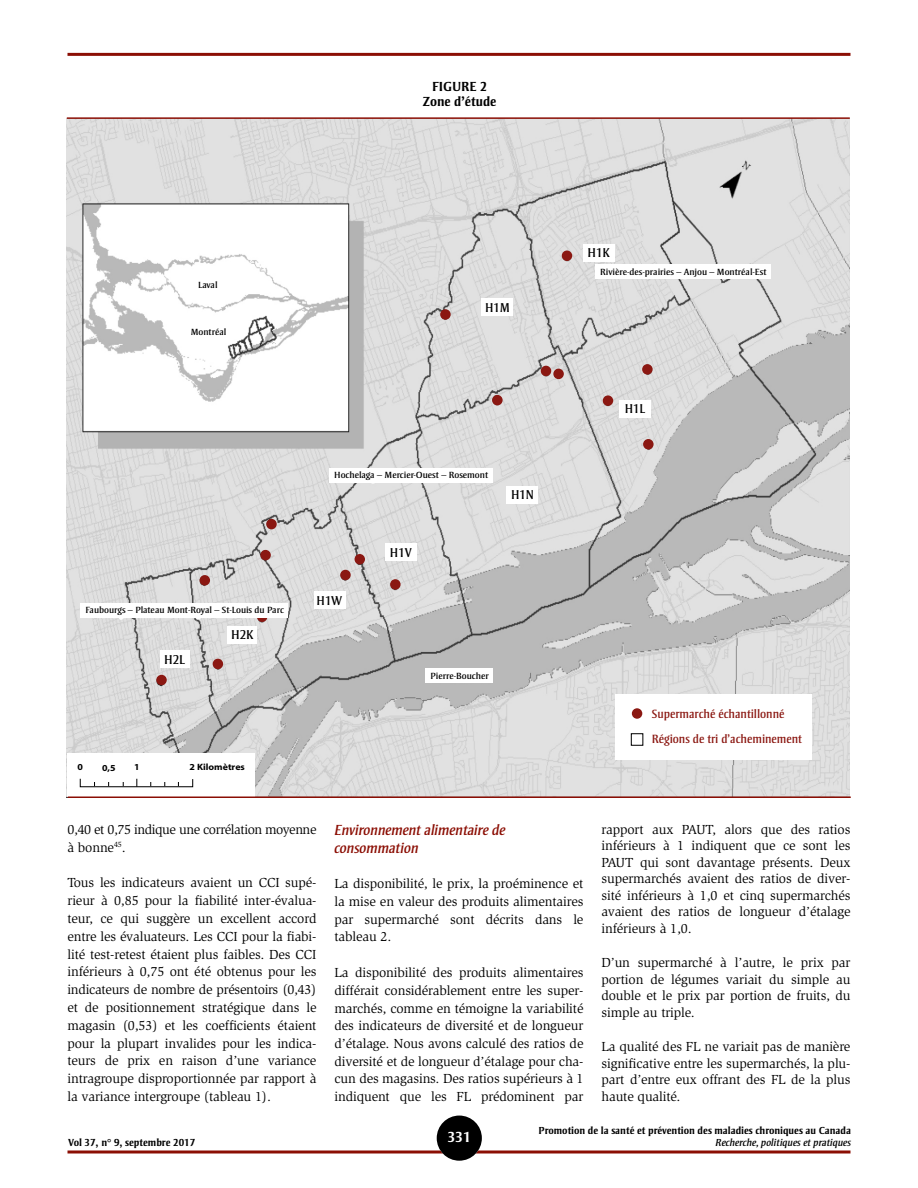
<style>
.page{position:relative;width:918px;height:1188px;background:#fff}
.page>*{position:absolute;margin:0;border:0;box-sizing:border-box;transform-origin:0 0}
.t1{font:italic 15px/17.7px "Strayhorn MT Std";letter-spacing:-.01em;color:#8b0e04}
.t2{font:700 15px "Strayhorn MT Std";color:#fff}
.BODY{font:13.5px/17.9px "Slimbach Std";letter-spacing:-.01em;color:#000;text-align:justify}
.BODY-2{font:13.5px/17.9px "Slimbach Std";letter-spacing:-.03em;color:#000}
.Tableau_titre{font:700 13.5px/15px "Strayhorn MT Std";color:#000;text-align:center}
.t3{font:13.2px "Strayhorn MT Std";color:#000}
.t4{font:12.3px/25px "Strayhorn MT Std";color:#8b1812}
.t5{font:700 10.5px "Strayhorn MT Std";color:#000}
.t6{font:italic 10.5px "Strayhorn MT Std";color:#000}
.t7{font:9.15px "Strayhorn MT Std";color:#000;scale:1.08 1}
.t8{font:700 9.15px "Myriad Pro";color:#000;scale:1.08 1}
</style>
<div class="page">
<svg style="left:68px;top:1150px;width:782px;height:4px;background:#a74a42"></svg>
<hr style="left:68px;top:53px;width:782px;height:3px;background:#8b0e04">
<div style="left:437px;top:1116px;width:45px;height:45px;background:#000;border-radius:50%"></div>
<img style="left:67px;top:119px;width:783px;height:677px">
<div style="left:616px;top:694px;width:196px;height:66px;background:#fff"></div>
<div style="left:631px;top:733px;width:12px;height:13px;border:1px solid #000"></div>
<div style="left:156px;top:675px;width:11px;height:10px;background:#8b1812;border-radius:50%"></div>
<div style="left:213px;top:659px;width:10px;height:10px;background:#8b1812;border-radius:50%"></div>
<div style="left:257px;top:611px;width:10px;height:11px;background:#8b1812;border-radius:50%"></div>
<div style="left:200px;top:575px;width:10px;height:11px;background:#8b1812;border-radius:50%"></div>
<div style="left:260px;top:550px;width:11px;height:10px;background:#8b1812;border-radius:50%"></div>
<div style="left:340px;top:570px;width:11px;height:10px;background:#8b1812;border-radius:50%"></div>
<div style="left:355px;top:554px;width:10px;height:10px;background:#8b1812;border-radius:50%"></div>
<div style="left:492px;top:395px;width:11px;height:10px;background:#8b1812;border-radius:50%"></div>
<div style="left:541px;top:366px;width:10px;height:10px;background:#8b1812;border-radius:50%"></div>
<div style="left:440px;top:309px;width:11px;height:11px;background:#8b1812;border-radius:50%"></div>
<div style="left:553px;top:369px;width:11px;height:10px;background:#8b1812;border-radius:50%"></div>
<div style="left:603px;top:395px;width:10px;height:11px;background:#8b1812;border-radius:50%"></div>
<div style="left:642px;top:364px;width:11px;height:11px;background:#8b1812;border-radius:50%"></div>
<div style="left:562px;top:251px;width:10px;height:10px;background:#8b1812;border-radius:50%"></div>
<div style="left:643px;top:439px;width:11px;height:10px;background:#8b1812;border-radius:50%"></div>
<div style="left:390px;top:579px;width:11px;height:11px;background:#8b1812;border-radius:50%"></div>
<div style="left:632px;top:708px;width:10px;height:11px;background:#8b1812;border-radius:50%"></div>
<div style="left:266px;top:519px;width:11px;height:10px;background:#8b1812;border-radius:50%"></div>
<div style="left:160px;top:651px;width:29px;height:17px;background:#fff"></div>
<div style="left:314px;top:591px;width:31px;height:18px;background:#fff"></div>
<div style="left:385px;top:543px;width:31px;height:18px;background:#fff"></div>
<div style="left:506px;top:486px;width:31px;height:18px;background:#fff"></div>
<div style="left:620px;top:400px;width:31px;height:17px;background:#fff"></div>
<div style="left:482px;top:298px;width:31px;height:18px;background:#fff"></div>
<div style="left:583px;top:244px;width:31px;height:17px;background:#fff"></div>
<div style="left:228px;top:626px;width:29px;height:18px;background:#fff"></div>
<div style="left:81px;top:603px;width:207px;height:15px;background:#fff"></div>
<div style="left:329px;top:468px;width:164px;height:15px;background:#fff"></div>
<div style="left:426px;top:669px;width:67px;height:14px;background:#fff"></div>
<div style="left:595px;top:264px;width:176px;height:15px;background:#fff"></div>
<div style="left:67px;top:753px;width:187px;height:44px;background:#fff"></div>
<hr style="left:67px;top:117px;width:783px;height:2px;background:#8b0e04">
<hr style="left:68px;top:796px;width:783px;height:2px;background:#8b0e04">
<p class="Tableau_titre" style="left:423px;top:79px;width:75px">FIGURE 2<br>Zone d’étude</p>
<p class="t7" style="left:198px;top:280px;width:20px">Laval</p>
<p class="t7" style="left:191px;top:327px;width:35px">Montréal</p>
<p class="t3" style="left:485px;top:300px;width:26px">H1M</p>
<p class="t7" style="left:85px;top:605px;width:185px">Faubourgs – Plateau Mont-Royal – St-Louis du Parc</p>
<p class="t3" style="left:164px;top:652px;width:22px">H2L</p>
<p class="t3" style="left:231px;top:628px;width:24px">H2K</p>
<p class="t7" style="left:334px;top:470px;width:144px">Hochelaga – Mercier-Ouest – Rosemont</p>
<p class="t3" style="left:317px;top:593px;width:27px">H1W</p>
<p class="t3" style="left:390px;top:545px;width:23px">H1V</p>
<p class="t3" style="left:511px;top:487px;width:24px">H1N</p>
<p class="t7" style="left:431px;top:671px;width:55px">Pierre-Boucher</p>
<p class="t8" style="left:77px;top:761px;width:7px">0</p>
<p class="t8" style="left:102px;top:762px;width:14px">0,5</p>
<p class="t8" style="left:134px;top:761px;width:7px">1</p>
<p class="t8" style="left:190px;top:761px;width:53px">2 Kilomètres</p>
<p class="t3" style="left:587px;top:245px;width:24px">H1K</p>
<p class="t7" style="left:600px;top:266px;width:156px">Rivière-des-prairies – Anjou – Montréal-Est</p>
<p class="t3" style="left:625px;top:401px;width:22px">H1L</p>
<p class="t4" style="left:652px;top:702px;width:152px">Supermarché échantillonné<br>Régions de tri d’acheminement</p>
<p class="BODY-2" style="left:68px;top:820px;width:250px">0,40 et 0,75 indique une corrélation moyenne à bonne<sup>45</sup>.</p>
<p class="BODY" style="left:68px;top:874px;width:251px">Tous les indicateurs avaient un CCI supé&shy;rieur à 0,85 pour la fiabilité inter-évalua&shy;teur, ce qui suggère un excellent accord entre les évaluateurs. Les CCI pour la fiabi&shy;lité test-retest étaient plus faibles. Des CCI inférieurs à 0,75 ont été obtenus pour les indicateurs de nombre de présentoirs (0,43) et de positionnement stratégique dans le magasin (0,53) et les coefficients étaient pour la plupart invalides pour les indica&shy;teurs de prix en raison d’une variance intragroupe disproportionnée par rapport à la variance intergroupe (tableau 1).</p>
<p class="t5" style="left:68px;top:1137px;width:129px">Vol 37, n° 9, septembre 2017</p>
<h3 class="t1" style="left:334px;top:821px;width:172px">Environnement alimentaire de consommation</h3>
<p class="BODY" style="left:334px;top:875px;width:250px">La disponibilité, le prix, la proéminence et la mise en valeur des produits alimentaires par supermarché sont décrits dans le tableau 2.</p>
<p class="BODY" style="left:334px;top:964px;width:251px">La disponibilité des produits alimentaires différait considérablement entre les super&shy;marchés, comme en témoigne la variabilité des indicateurs de diversité et de longueur d’étalage. Nous avons calculé des ratios de diversité et de longueur d’étalage pour cha&shy;cun des magasins. Des ratios supérieurs à 1 indiquent que les FL prédominent par</p>
<p class="BODY" style="left:602px;top:821px;width:251px;line-height:16.5px">rapport aux PAUT, alors que des ratios inférieurs à 1 indiquent que ce sont les PAUT qui sont davantage présents. Deux supermarchés avaient des ratios de diver&shy;sité inférieurs à 1,0 et cinq supermarchés avaient des ratios de longueur d’étalage inférieurs à 1,0.</p>
<p class="BODY" style="left:602px;top:955px;width:251px;line-height:16.5px">D’un supermarché à l’autre, le prix par portion de légumes variait du simple au double et le prix par portion de fruits, du simple au triple.</p>
<p class="BODY" style="left:602px;top:1039px;width:251px;line-height:16.5px">La qualité des FL ne variait pas de manière significative entre les supermarchés, la plu&shy;part d’entre eux offrant des FL de la plus haute qualité.</p>
<p class="t2" style="left:447px;top:1128px;width:25px">331</p>
<p class="t5" style="left:539px;top:1125px;width:314px">Promotion de la santé et prévention des maladies chroniques au Canada</p>
<p class="t6" style="left:715px;top:1137px;width:137px">Recherche, politiques et pratiques</p>
</div>
